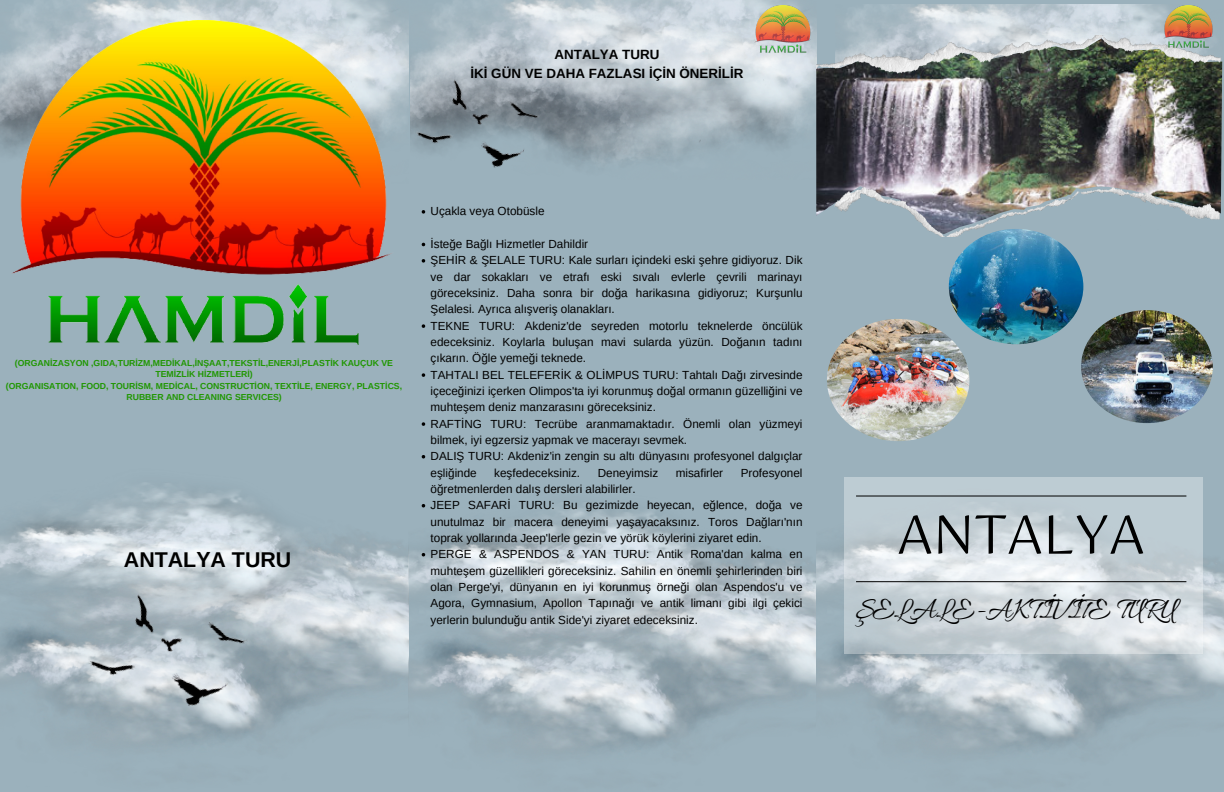
<style>
.page{position:relative;width:1224px;height:792px;background:#9bb1bc}
.page>*{position:absolute;margin:0;border:0;box-sizing:border-box;transform-origin:0 0}
.t1{font:52.8px "Gotu";color:#000}
.t2{font:30.8px "Allura";color:#000}
.t3{font:700 21.4px "Arimo";color:#000}
.t4{font:700 13.4px "Arimo";color:#000}
.t5{font:11.7px/16.3px "Arimo";color:#000;text-align:justify}
.t6{font:700 8.7px/11.6px "Arimo";color:#209702;text-align:center}
</style>
<div class="page">
<img style="left:0;top:0;width:408px;height:153px">
<img style="left:10px;top:21px;width:386px;height:323px">
<img style="left:0;top:489px;width:408px;height:255px">
<img style="left:79px;top:569px;width:204px;height:158px">
<img style="left:414px;top:0;width:402px;height:166px">
<img style="left:755px;top:6px;width:56px;height:47px">
<img style="left:408px;top:60px;width:160px;height:108px">
<img style="left:845px;top:4px;width:350px;height:32px">
<img style="left:408px;top:488px;width:816px;height:263px">
<svg style="left:845px;top:478px;width:358px;height:176px;background:#cad4d9"></svg>
<hr style="left:856px;top:496px;width:330px;height:1px;background:#000">
<hr style="left:856px;top:581px;width:330px;height:1px;background:#000">
<img style="left:816px;top:77px;width:406px;height:139px">
<img style="left:830px;top:182px;width:391px;height:54px">
<img style="left:816px;top:36px;width:406px;height:41px">
<img style="left:1164px;top:6px;width:49px;height:41px">
<img style="left:1081px;top:310px;width:132px;height:113px;border-radius:50%">
<img style="left:949px;top:229px;width:134px;height:115px;border-radius:50%">
<img style="left:827px;top:319px;width:142px;height:122px;border-radius:50%">
<svg style="left:422px;top:210px;width:3px;height:4px"></svg>
<svg style="left:422px;top:259px;width:3px;height:4px"></svg>
<svg style="left:422px;top:324px;width:3px;height:4px"></svg>
<svg style="left:422px;top:373px;width:3px;height:4px"></svg>
<svg style="left:422px;top:422px;width:3px;height:4px"></svg>
<svg style="left:422px;top:455px;width:3px;height:4px"></svg>
<p class="t4" style="left:555px;top:47px;width:106px">ANTALYA TURU</p>
<p class="t4" style="left:470px;top:66px;width:275px">İKİ GÜN VE DAHA FAZLASI İÇİN ÖNERİLİR</p>
<p class="t6" style="left:15px;top:357px;width:380px">(ORGANİZASYON ,GIDA,TURİZM,MEDİKAL,İNŞAAT,TEKSTİL,ENERJİ,PLASTİK KAUÇUK VE<br>TEMİZLİK HİZMETLERİ)</p>
<p class="t6" style="left:6px;top:380px;width:398px">(ORGANISATION, FOOD, TOURİSM, MEDİCAL, CONSTRUCTİON, TEXTİLE, ENERGY, PLASTİCS,<br>RUBBER AND CLEANING SERVICES)</p>
<p class="t3" style="left:124px;top:548px;width:169px">ANTALYA TURU</p>
<p class="t5" style="left:431px;top:203px;width:115px">Uçakla veya Otobüsle</p>
<p class="t5" style="left:431px;top:236px;width:159px">İsteğe Bağlı Hizmetler Dahildir</p>
<p class="t5" style="left:431px;top:252px;width:373px">ŞEHİR &amp; ŞELALE TURU: Kale surları içindeki eski şehre gidiyoruz. Dik ve dar sokakları ve etrafı eski sıvalı evlerle çevrili marinayı göreceksiniz. Daha sonra bir doğa harikasına gidiyoruz; Kurşunlu Şelalesi. Ayrıca alışveriş olanakları.</p>
<p class="t5" style="left:431px;top:317px;width:373px">TEKNE TURU: Akdeniz'de seyreden motorlu teknelerde öncülük edeceksiniz. Koylarla buluşan mavi sularda yüzün. Doğanın tadını çıkarın. Öğle yemeği teknede.</p>
<p class="t5" style="left:431px;top:366px;width:373px">TAHTALI BEL TELEFERİK &amp; OLİMPUS TURU: Tahtalı Dağı zirvesinde içeceğinizi içerken Olimpos'ta iyi korunmuş doğal ormanın güzelliğini ve muhteşem deniz manzarasını göreceksiniz.</p>
<p class="t5" style="left:431px;top:415px;width:373px">RAFTİNG TURU: Tecrübe aranmamaktadır. Önemli olan yüzmeyi bilmek, iyi egzersiz yapmak ve macerayı sevmek.</p>
<p class="t5" style="left:431px;top:448px;width:373px">DALIŞ TURU: Akdeniz'in zengin su altı dünyasını profesyonel dalgıçlar eşliğinde</p>
<p class="t5" style="left:494px;top:464px;width:87px">keşfedeceksiniz.</p>
<p class="t5" style="left:598px;top:464px;width:62px">Deneyimsiz</p>
<p class="t5" style="left:676px;top:464px;width:49px">misafirler</p>
<p class="t5" style="left:741px;top:464px;width:63px">Profesyonel</p>
<p class="t5" style="left:431px;top:481px;width:207px">öğretmenlerden dalış dersleri alabilirler.</p>
<p class="t5" style="left:431px;top:497px;width:373px">JEEP SAFARİ TURU: Bu gezimizde heyecan, eğlence, doğa ve unutulmaz bir macera deneyimi yaşayacaksınız. Toros Dağları'nın toprak yollarında Jeep'lerle gezin ve yörük köylerini ziyaret edin.</p>
<p class="t5" style="left:431px;top:546px;width:373px">PERGE &amp; ASPENDOS &amp; YAN TURU: Antik Roma'dan kalma en muhteşem güzellikleri göreceksiniz. Sahilin en önemli şehirlerinden biri olan Perge'yi, dünyanın en iyi korunmuş örneği olan Aspendos'u ve Agora, Gymnasium, Apollon Tapınağı ve antik limanı gibi ilgi çekici yerlerin bulunduğu antik Side'yi ziyaret edeceksiniz.</p>
<p class="t1" style="left:897px;top:504px;width:249px">ANTALYA</p>
<p class="t2" style="left:856px;top:592px;width:322px">ŞELALE-AKTİVİTE TURU</p>
</div>
